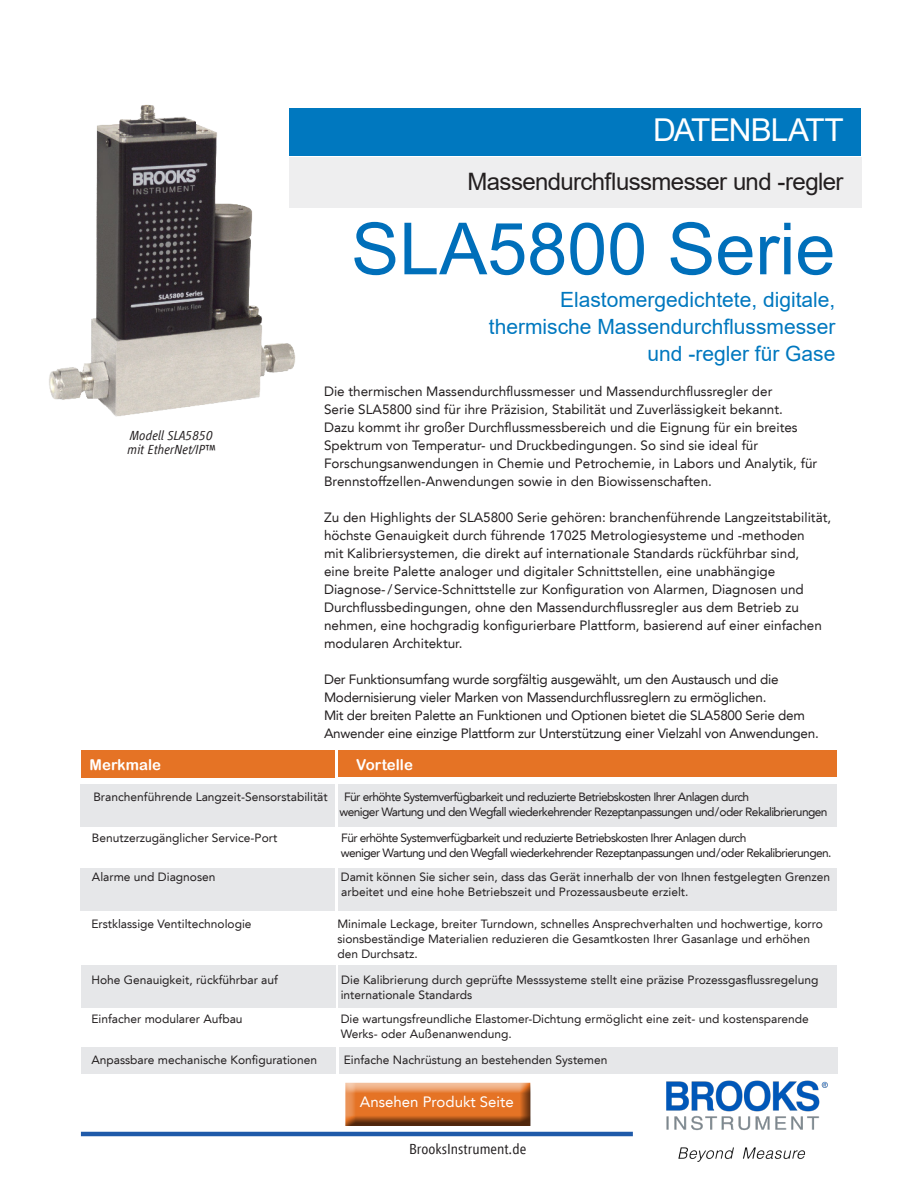
<style>
.page{position:relative;width:918px;height:1188px;background:#fff}
.page>*{position:absolute;margin:0;border:0;box-sizing:border-box;transform-origin:0 0}
.Text_Reg_right{font:72px "Arial";color:#006fba}
.bro-Coverline{font:31.5px "Arial";letter-spacing:-.035em;color:#fff}
.broDS-category_head{font:24px "Arial";letter-spacing:-.025em;color:#231f20}
.Title_Body{font:21px/27px "Arial";color:#0078bf;text-align:right}
.Body_text{font:300 15px "Vialog LT";color:#231f20}
.t1{font:15px "Avenir LT";color:#fff}
.t2{font:15px "Arial Rounded MT Bold";color:#fff}
.Text_Body{font:13.5px/18px "Avenir LT";color:#231f20}
.Text_Body-2{font:13.5px/18px "Avenir LT";letter-spacing:-.02em;color:#231f20}
.t3{font:italic 300 13.5px "Vialog LT";color:#231f20}
.Table_Body{font:12px/15px "Avenir LT";color:#231f20}
.Table_Body-2{font:12px/15px "Avenir LT";letter-spacing:-.05em;color:#231f20}
</style>
<div class="page">
<div style="left:81px;top:1047px;width:255px;height:27px;background:#e6e7e9"></div>
<div style="left:339px;top:1047px;width:499px;height:27px;background:#e6e7e9"></div>
<div style="left:81px;top:784px;width:254px;height:43px;background:#e6e7e9"></div>
<img style="left:49px;top:105px;width:247px;height:312px">
<div style="left:289px;top:108px;width:572px;height:48px;background:#0078bf"></div>
<div style="left:289px;top:158px;width:572px;height:50px;background:#eeeeef"></div>
<hr style="left:81px;top:1132px;width:552px;height:4px;background:#1f5aa9">
<img style="left:666px;top:1080px;width:162px;height:82px">
<div style="left:338px;top:784px;width:499px;height:43px;background:#e6e7e9"></div>
<div style="left:81px;top:868px;width:254px;height:43px;background:#e6e7e9"></div>
<div style="left:338px;top:868px;width:499px;height:43px;background:#e6e7e9"></div>
<div style="left:81px;top:965px;width:254px;height:43px;background:#e6e7e9"></div>
<div style="left:338px;top:965px;width:499px;height:43px;background:#e6e7e9"></div>
<div style="left:81px;top:750px;width:254px;height:27px;background:#e57325"></div>
<div style="left:338px;top:750px;width:499px;height:27px;background:#e57325"></div>
<div style="left:342px;top:1080px;width:189px;height:43px;background:#fff;opacity:.75"></div>
<div style="left:342px;top:1083px;width:189px;height:43px;background:#231f20;opacity:.75"></div>
<p class="t3" style="left:130px;top:428px;width:84px">Modell SLA5850</p>
<p class="t3" style="left:128px;top:442px;width:89px">mit EtherNet/IP™</p>
<p class="bro-Coverline" style="left:653px;top:108px;width:192px">DATENBLATT</p>
<p class="broDS-category_head" style="left:467px;top:165px;width:378px">Massendurchflussmesser und -regler</p>
<p class="Text_Reg_right" style="left:351px;top:199px;width:486px">SLA5800 Serie</p>
<p class="Title_Body" style="left:489px;top:286px;width:348px">Elastomergedichtete, digitale, thermische Massendurchflussmesser und -regler für Gase</p>
<p class="Text_Body" style="left:324px;top:382px;width:495px">Die thermischen Massendurchflussmesser und Massendurchflussregler der<br>Serie SLA5800 sind für ihre Präzision, Stabilität und Zuverlässigkeit bekannt.<br>Dazu kommt ihr großer Durchflussmessbereich und die Eignung für ein breites Spektrum von Temperatur- und Druckbedingungen. So sind sie ideal für Forschungsanwendungen in Chemie und Petrochemie, in Labors und Analytik, für Brennstoffzellen-Anwendungen sowie in den Biowissenschaften.</p>
<p class="Text_Body" style="left:324px;top:508px;width:509px">Zu den Highlights der SLA5800 Serie gehören: branchenführende Langzeitstabilität, höchste Genauigkeit durch führende 17025 Metrologiesysteme und -methoden<br>mit Kalibriersystemen, die direkt auf internationale Standards rückführbar sind,<br>eine breite Palette analoger und digitaler Schnittstellen, eine unabhängige Diagnose-/Service-Schnittstelle zur Konfiguration von Alarmen, Diagnosen und Durchflussbedingungen, ohne den Massendurchflussregler aus dem Betrieb zu nehmen, eine hochgradig konfigurierbare Plattform, basierend auf einer einfachen modularen Architektur.</p>
<p class="Text_Body-2" style="left:324px;top:670px;width:496px">Der Funktionsumfang wurde sorgfältig ausgewählt, um den Austausch und die Modernisierung vieler Marken von Massendurchflussreglern zu ermöglichen.<br>Mit der breiten Palette an Funktionen und Optionen bietet die SLA5800 Serie dem Anwender eine einzige Plattform zur Unterstützung einer Vielzahl von Anwendungen.</p>
<p class="t2" style="left:90px;top:756px;width:73px">Merkmale</p>
<p class="t2" style="left:356px;top:756px;width:58px">Vortelle</p>
<p class="Table_Body" style="left:93px;top:790px;width:236px">Branchenführende Langzeit-Sensorstabilität</p>
<p class="Table_Body-2" style="left:340px;top:790px;width:490px;text-indent:5px">Für erhöhte Systemverfügbarkeit und reduzierte Betriebskosten Ihrer Anlagen durch<br>weniger Wartung und den Wegfall wiederkehrender Rezeptanpassungen und/oder Rekalibrierungen</p>
<p class="Table_Body" style="left:92px;top:831px;width:187px">Benutzerzugänglicher Service-Port</p>
<p class="Table_Body-2" style="left:341px;top:831px;width:492px">Für erhöhte Systemverfügbarkeit und reduzierte Betriebskosten Ihrer Anlagen durch<br>weniger Wartung und den Wegfall wiederkehrender Rezeptanpassungen und/oder Rekalibrierungen.</p>
<p class="Table_Body" style="left:92px;top:869px;width:125px">Alarme und Diagnosen</p>
<p class="Table_Body" style="left:341px;top:869px;width:491px">Damit können Sie sicher sein, dass das Gerät innerhalb der von Ihnen festgelegten Grenzen arbeitet und eine hohe Betriebszeit und Prozessausbeute erzielt.</p>
<p class="Table_Body" style="left:91px;top:916px;width:162px">Erstklassige Ventiltechnologie</p>
<p class="Table_Body" style="left:337px;top:916px;width:487px">Minimale Leckage, breiter Turndown, schnelles Ansprechverhalten und hochwertige, korro sionsbeständige Materialien reduzieren die Gesamtkosten Ihrer Gasanlage und erhöhen den Durchsatz.</p>
<p class="Table_Body" style="left:91px;top:972px;width:188px">Hohe Genauigkeit, rückführbar auf</p>
<p class="Table_Body" style="left:341px;top:972px;width:479px">Die Kalibrierung durch geprüfte Messsysteme stellt eine präzise Prozessgasflussregelung internationale Standards</p>
<p class="Table_Body" style="left:91px;top:1012px;width:153px">Einfacher modularer Aufbau</p>
<p class="Table_Body" style="left:341px;top:1012px;width:469px">Die wartungsfreundliche Elastomer-Dichtung ermöglicht eine zeit- und kostensparende<br>Werks- oder Außenanwendung.</p>
<p class="Table_Body" style="left:91px;top:1052px;width:227px">Anpassbare mechanische Konfigurationen</p>
<p class="Table_Body" style="left:344px;top:1052px;width:265px">Einfache Nachrüstung an bestehenden Systemen</p>
<p class="t1" style="left:360px;top:1093px;width:155px">Ansehen Produkt Seite</p>
<p class="Body_text" style="left:409px;top:1140px;width:119px">BrooksInstrument.de</p>
</div>
